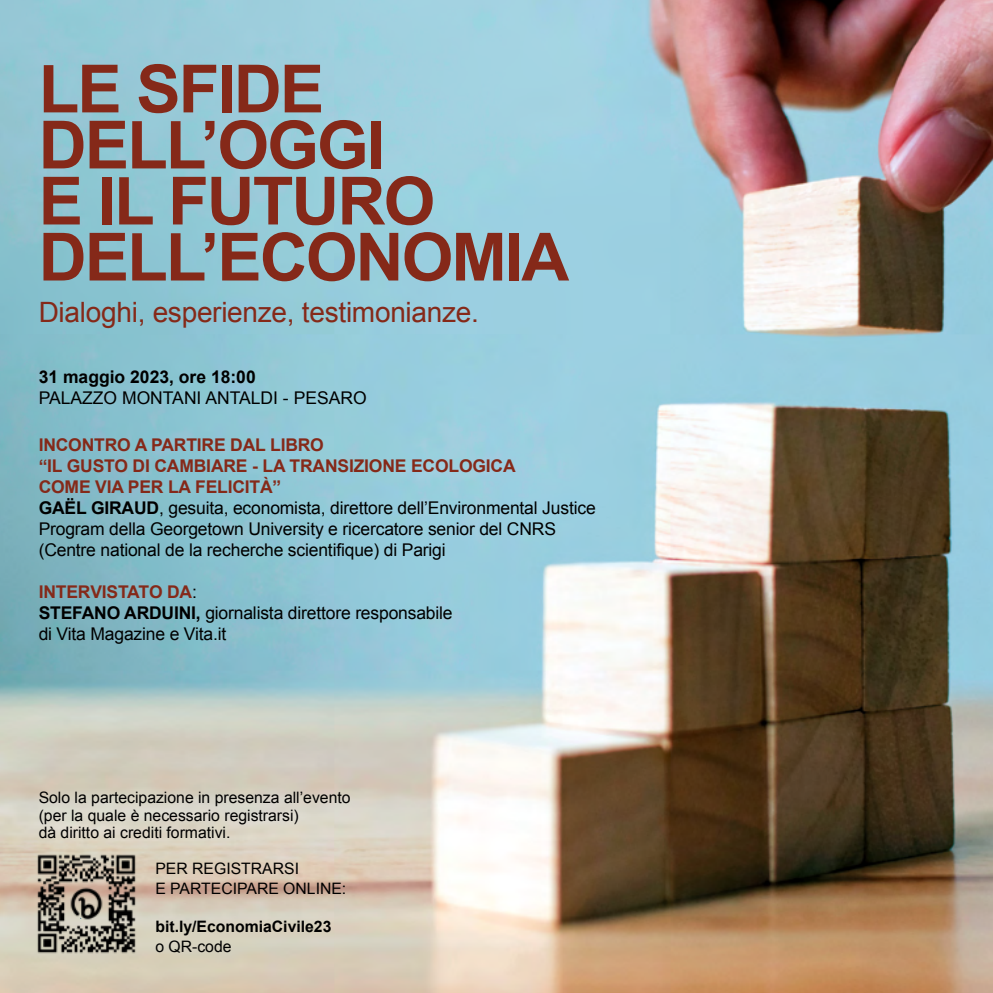
<style>
.page{position:relative;width:993px;height:993px;background:#fff}
.page>*{position:absolute;margin:0;border:0;box-sizing:border-box;transform-origin:0 0}
.t1{font:700 66.5px/56px "Arial";letter-spacing:-.03em;color:#852919}
.t2{font:28px "Arial";letter-spacing:-.01em;color:#852919}
.t3{font:17.5px/21px "Arial";letter-spacing:-.01em;color:#000}
.t4{font:700 17.5px "Arial";color:#000}
.t5{font:15.75px/17.5px "Arial";color:#000}
.t6{font:700 15.75px "Arial";color:#000}
.s1{font-weight:700;color:#852919}
.s2{font-weight:700}
</style>
<div class="page">
<img style="left:0;top:0;width:992px;height:992px">
<img style="left:36px;top:853px;width:100px;height:100px">
<h1 class="t1" style="left:39px;top:63px;width:532px">LE SFIDE<br>DELL’OGGI<br>E IL FUTURO<br>DELL’ECONOMIA</h1>
<h2 class="t2" style="left:39px;top:294px;width:441px">Dialoghi, esperienze, testimonianze.</h2>
<p class="t4" style="left:39px;top:365px;width:218px">31 maggio 2023, ore 18:00</p>
<p class="t3" style="left:39px;top:387px;width:329px">PALAZZO MONTANI ANTALDI - PESARO</p>
<p class="t3" style="left:39px;top:434px;width:558px"><span class="s1">INCONTRO A PARTIRE DAL LIBRO<br>“IL GUSTO DI CAMBIARE - LA TRANSIZIONE ECOLOGICA<br>COME VIA PER LA FELICITÀ”<br></span><span class="s2">GAËL GIRAUD</span>, gesuita, economista, direttore dell’Environmental Justice Program della Georgetown University e ricercatore senior del CNRS (Centre national de la recherche scientifique) di Parigi</p>
<p class="t3" style="left:39px;top:581px;width:415px"><span class="s1">INTERVISTATO DA</span>:<br><span class="s2">STEFANO ARDUINI,</span> giornalista direttore responsabile di Vita Magazine e Vita.it</p>
<p class="t5" style="left:39px;top:788px;width:313px">Solo la partecipazione in presenza all’evento (per la quale è necessario registrarsi)<br>dà diritto ai crediti formativi.</p>
<p class="t5" style="left:155px;top:859px;width:192px;line-height:19.2px">PER REGISTRARSI<br>E PARTECIPARE ONLINE:</p>
<p class="t6" style="left:155px;top:916px;width:177px">bit.ly/EconomiaCivile23</p>
<p class="t5" style="left:155px;top:937px;width:78px">o QR-code</p>
</div>
